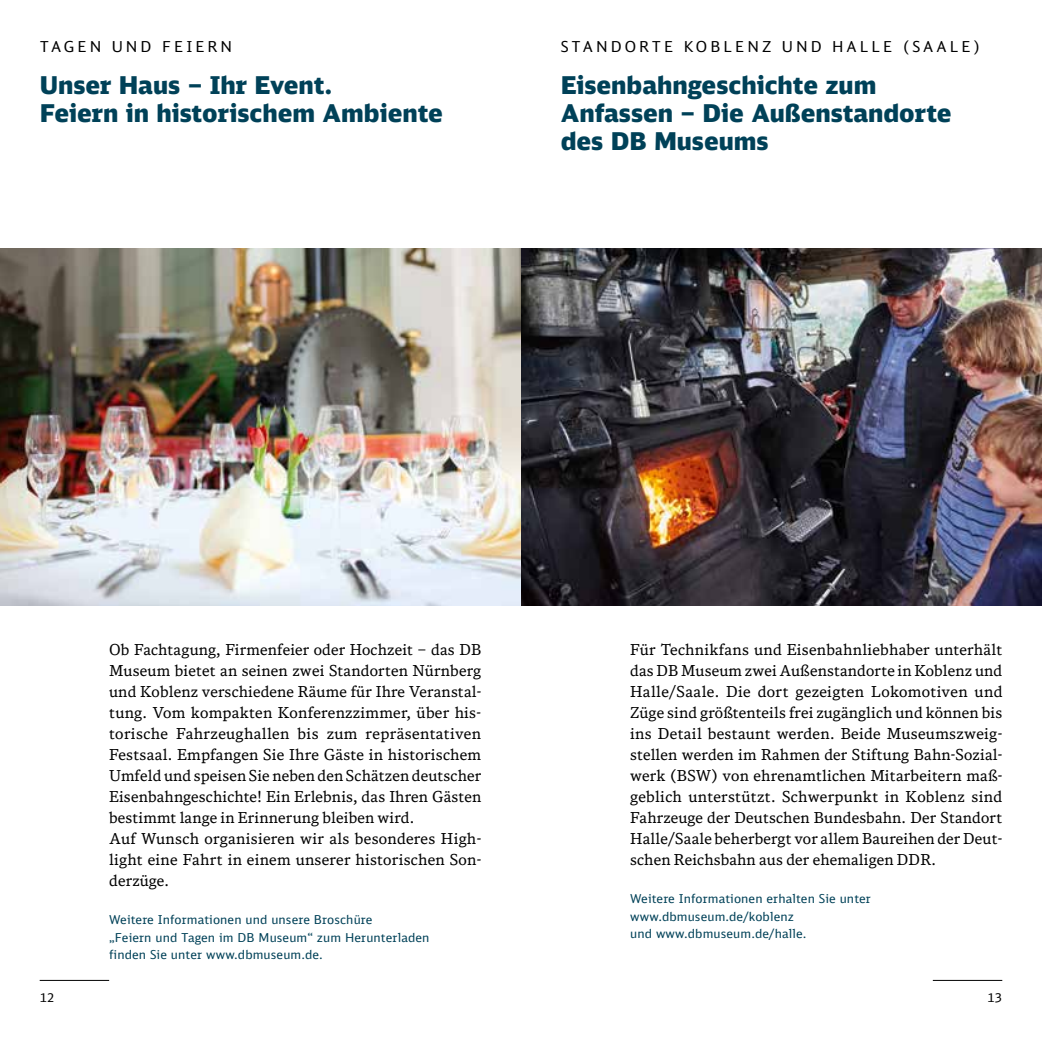
<style>
.page{position:relative;width:1042px;height:1042px;background:#fff}
.page>*{position:absolute;margin:0;border:0;box-sizing:border-box;transform-origin:0 0}
.t1{font:900 24.5px/28px "DB Sans";color:#004158}
.t2{font:15.05px/21px "DB News";letter-spacing:.01em;color:#000}
.t3{font:15.05px "DB Sans";letter-spacing:.2em;color:#000}
.t4{font:12.25px/17.5px "DB Sans";letter-spacing:.01em;color:#004158}
.t5{font:12.25px "DB Sans";color:#000}
</style>
<div class="page">
<hr style="left:40px;top:980px;width:69px;height:1px;background:#000">
<hr style="left:933px;top:980px;width:69px;height:1px;background:#000">
<img style="left:0;top:248px;width:1042px;height:357px">
<p class="t3" style="left:40px;top:37px;width:194px">Tagen und Feiern</p>
<h1 class="t1" style="left:40px;top:71px;width:405px">Unser Haus – Ihr Event.<br>Feiern in historischem Ambiente</h1>
<p class="t3" style="left:561px;top:37px;width:421px">Stand orte Koblenz und H alle (Saale)</p>
<h1 class="t1" style="left:561px;top:71px;width:392px">Eisenbahngeschichte zum<br>Anfassen – Die Außenstandorte des DB Museums</h1>
<p class="t2" style="left:109px;top:638px;width:374px">Ob Fachtagung, Firmenfeier oder Hochzeit – das DB Museum bietet an seinen zwei Standorten Nürnberg und Koblenz verschiedene Räume für Ihre Veranstal&shy;tung. Vom kompakten Konferenzzimmer, über his&shy;torische Fahrzeughallen bis zum repräsentativen Festsaal. Empfangen Sie Ihre Gäste in historischem Umfeld und speisen Sie neben den Schätzen deutscher Eisenbahngeschichte! Ein Erlebnis, das Ihren Gästen bestimmt lange in Erinnerung bleiben wird.<br>Auf Wunsch organisieren wir als besonderes High&shy;light eine Fahrt in einem unserer historischen Son&shy;derzüge.</p>
<p class="t4" style="left:109px;top:911px;width:322px">Weitere Informationen und unsere Broschüre<br>„Feiern und Tagen im DB M useum“ zum Herunterladen finden Sie unter www.dbmuseum.de.</p>
<p class="t2" style="left:630px;top:638px;width:374px;text-align:justify">Für Technikfans und Eisenbahnliebhaber unterhält das DB Museum zwei Außenstandorte in Koblenz und Halle/Saale. Die dort gezeigten Lokomotiven und Züge sind größtenteils frei zugänglich und können bis ins Detail bestaunt werden. Beide Museumszweig&shy;stellen werden im Rahmen der Stiftung Bahn-Sozial&shy;werk (BSW) von ehrenamtlichen Mitarbeitern maß&shy;geblich unterstützt. Schwerpunkt in Koblenz sind Fahrzeuge der Deutschen Bundesbahn. Der Standort Halle/Saale beherbergt vor allem Baureihen der Deut&shy;schen Reichsbahn aus der ehemaligen DDR.</p>
<p class="t4" style="left:630px;top:890px;width:242px">Weitere Informationen erhalten Sie unter www.dbmuseum.de/koblenz<br>und www.dbmuseum.de/halle.</p>
<p class="t5" style="left:40px;top:990px;width:16px">12</p>
<p class="t5" style="left:987px;top:990px;width:16px">13</p>
</div>
